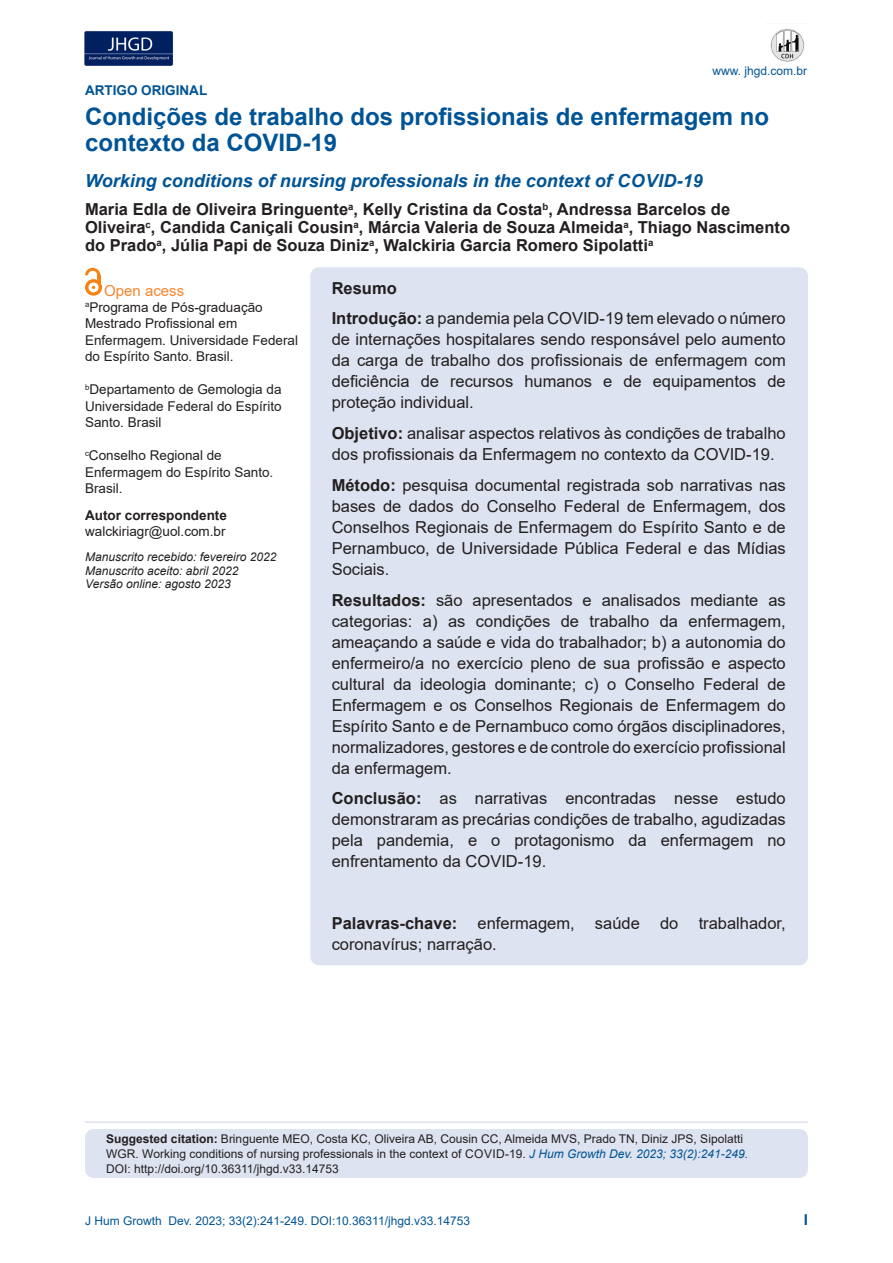
<style>
.page{position:relative;width:893px;height:1263px;background:#fff}
.page>*{position:absolute;margin:0;border:0;box-sizing:border-box;transform-origin:0 0}
.Título_4{font:700 24px/25.5px "Arial";color:#005495}
.Título_4-2{font:italic 700 18px "Arial";color:#005495}
.t1{font:16.5px/21px "Arial";color:#231f20;text-align:justify}
.t2{font:700 16.5px/18px "Arial";color:#231f20}
.t3{font:15px "Arial";color:#f5862e}
.t4{font:700 15px "Arial";color:#005495}
.t5{font:13.5px/16.5px "Arial";color:#231f20}
.t6{font:700 13.5px "Arial";color:#231f20}
.t7{font:700 13.5px "Arial";color:#005495}
.t8{font:12px/15px "Arial";color:#231f20}
.t9{font:italic 12px "Arial";color:#231f20}
.t10{font:12px "Arial";color:#005495}
.s1{font-weight:700}
.s2{font-style:italic;color:#005495}
</style>
<div class="page">
<img style="left:84px;top:31px;width:89px;height:35px">
<img style="left:770px;top:29px;width:35px;height:33px">
<div style="left:310px;top:267px;width:498px;height:698px;background:#dde3f0;border-radius:9px"></div>
<div style="left:85px;top:1129px;width:723px;height:49px;background:#dde3f0;border-radius:9px"></div>
<svg style="left:85px;top:279px;width:17px;height:17px"></svg>
<div style="left:88px;top:282px;width:11px;height:10px;background:#fff;border-radius:50%"></div>
<svg style="left:85px;top:268px;width:15px;height:21px"></svg>
<hr style="left:85px;top:1121px;width:723px;height:2px;background:#dde3f0">
<p class="t7" style="left:85px;top:81px;width:124px">ARTIGO ORIGINAL</p>
<p class="t10" style="left:712px;top:62px;width:96px">www. jhgd.com.br</p>
<p class="Título_4" style="left:85px;top:104px;width:686px">Condições de trabalho dos profissionais de enfermagem no contexto da COVID-19</p>
<p class="Título_4-2" style="left:85px;top:169px;width:619px">Working conditions of nursing professionals in the context of COVID-19</p>
<p class="t2" style="left:85px;top:200px;width:706px">Maria Edla de Oliveira Bringuente<sup>a</sup>, Kelly Cristina da Costa<sup>b</sup>, Andressa Barcelos de<br>Oliveira<sup>c</sup>, Candida Caniçali Cousin<sup>a</sup>, Márcia Valeria de Souza Almeida<sup>a</sup>, Thiago Nascimento do Prado<sup>a</sup>, Júlia Papi de Souza Diniz<sup>a</sup>, Walckiria Garcia Romero Sipolatti<sup>a</sup></p>
<p class="t3" style="left:104px;top:280px;width:82px">Open acess</p>
<p class="t5" style="left:85px;top:299px;width:215px"><sup>a</sup>Programa de Pós-graduação<br>Mestrado Profissional em<br>Enfermagem. Universidade Federal do Espírito Santo. Brasil.</p>
<p class="t5" style="left:85px;top:381px;width:198px;text-align:justify"><sup>b</sup>Departamento de Gemologia da Universidade Federal do Espírito Santo. Brasil</p>
<p class="t5" style="left:85px;top:447px;width:190px"><sup>c</sup>Conselho Regional de<br>Enfermagem do Espírito Santo.<br>Brasil.</p>
<p class="t6" style="left:85px;top:505px;width:143px">Autor correspondente</p>
<p class="t5" style="left:85px;top:523px;width:142px">walckiriagr@uol.com.br</p>
<p class="t9" style="left:85px;top:549px;width:193px">Manuscrito recebido: fevereiro 2022</p>
<p class="t9" style="left:85px;top:563px;width:155px">Manuscrito aceito: abril 2022</p>
<p class="t9" style="left:85px;top:576px;width:147px">Versão online: agosto 2023</p>
<p class="t2" style="left:332px;top:279px;width:67px">Resumo</p>
<p class="t1" style="left:332px;top:308px;width:456px"><span class="s1">Introdução:</span> a pandemia pela COVID-19 tem elevado o número de internações hospitalares sendo responsável pelo aumento da carga de trabalho dos profissionais de enfermagem com deficiência de recursos humanos e de equipamentos de proteção individual.</p>
<p class="t1" style="left:332px;top:423px;width:456px"><span class="s1">Objetivo:</span> analisar aspectos relativos às condições de trabalho dos profissionais da Enfermagem no contexto da COVID-19.</p>
<p class="t1" style="left:332px;top:474px;width:456px"><span class="s1">Método:</span> pesquisa documental registrada sob narrativas nas bases de dados do Conselho Federal de Enfermagem, dos Conselhos Regionais de Enfermagem do Espírito Santo e de Pernambuco, de Universidade Pública Federal e das Mídias Sociais.</p>
<p class="t1" style="left:332px;top:589px;width:456px"><span class="s1">Resultados:</span> são apresentados e analisados mediante as categorias: a) as condições de trabalho da enfermagem, ameaçando a saúde e vida do trabalhador; b) a autonomia do enfermeiro/a no exercício pleno de sua profissão e aspecto cultural da ideologia dominante; c) o Conselho Federal de Enfermagem e os Conselhos Regionais de Enfermagem do Espírito Santo e de Pernambuco como órgãos disciplinadores, normalizadores, gestores e de controle do exercício profissional da enfermagem.</p>
<p class="t1" style="left:332px;top:788px;width:456px"><span class="s1">Conclusão:</span> as narrativas encontradas nesse estudo demonstraram as precárias condições de trabalho, agudizadas pela pandemia, e o protagonismo da enfermagem no enfrentamento da COVID-19.</p>
<p class="t1" style="left:332px;top:912px;width:456px"><span class="s1">Palavras-chave:</span> enfermagem, saúde do trabalhador, coronavírus; narração.</p>
<p class="t8" style="left:106px;top:1131px;width:643px"><span class="s1">Suggested citation:</span> Bringuente MEO, Costa KC, Oliveira AB, Cousin CC, Almeida MVS, Prado TN, Diniz JPS, Sipolatti<br>WGR. Working conditions of nursing professionals in the context of COVID-19. <span class="s2">J Hum Growth Dev. 2023; 33(2):241-249.<br></span>DOI: http://doi.org/10.36311/jhgd.v33.14753</p>
<p class="t10" style="left:85px;top:1212px;width:387px">J Hum Growth Dev. 2023; 33(2):241-249. DOI:10.36311/jhgd.v33.14753</p>
<p class="t4" style="left:804px;top:1209px;width:6px">I</p>
</div>
